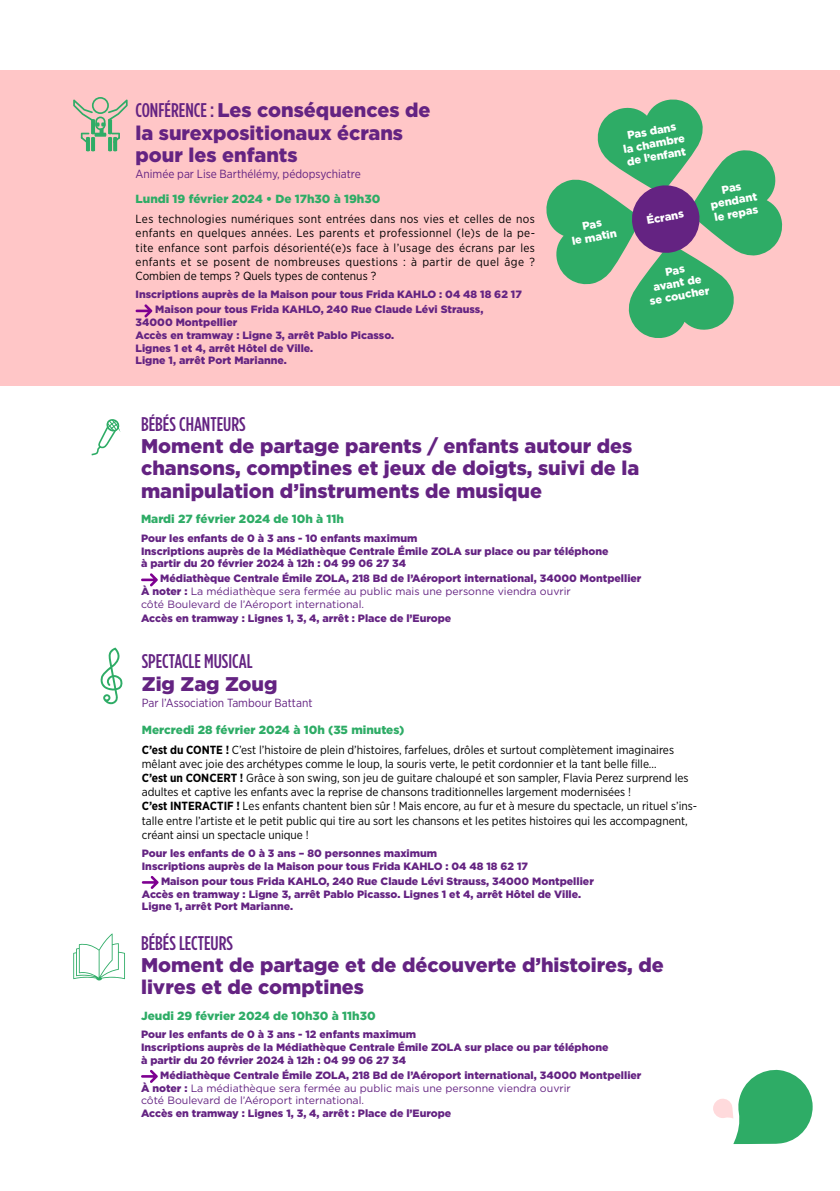
<style>
.page{position:relative;width:840px;height:1191px;background:#fff}
.page>*{position:absolute;margin:0;border:0;box-sizing:border-box;transform-origin:0 0}
.t1{font:900 19.8px/22.4px "Gotham";color:#642382}
.t2{font:500 19.8px "Gotham Condensed";color:#642382}
.t3{font:11.8px/14.2px "Gotham Narrow";color:#000;text-align:justify}
.t4{font:900 11.8px "Gotham";color:#2eac66}
.t5{font:11.8px "Gotham Narrow";color:#642382}
.t6{font:900 11px/12.8px "Gotham";color:#fff;text-align:center}
.t7{font:900 10.6px/12.8px "Gotham";color:#642382}
.t8{font:10.6px/12.8px "Gotham";color:#642382}
.s1{font-family:"Gotham Condensed";font-weight:500}
.s2{font-weight:900}
.s3{font-weight:700}
</style>
<div class="page">
<svg style="left:713px;top:1069px;width:99px;height:75px"></svg>
<div style="left:0;top:70px;width:839px;height:316px;background:#ffc6c7"></div>
<svg style="left:135px;top:304px;width:17px;height:13px"></svg>
<svg style="left:73px;top:97px;width:54px;height:54px"></svg>
<svg style="left:546px;top:99px;width:236px;height:239px"></svg>
<svg style="left:141px;top:573px;width:17px;height:13px"></svg>
<svg style="left:91px;top:419px;width:29px;height:37px"></svg>
<svg style="left:142px;top:876px;width:16px;height:13px"></svg>
<svg style="left:100px;top:647px;width:23px;height:57px"></svg>
<svg style="left:141px;top:1070px;width:17px;height:13px"></svg>
<svg style="left:73px;top:933px;width:52px;height:47px"></svg>
<h1 class="t1" style="left:135px;top:99px;width:296px"><span class="s1">CONFÉRENCE :</span> Les conséquences de la surexpositionaux écrans pour les enfants</h1>
<p class="t5" style="left:135px;top:166px;width:226px">Animée par Lise Barthélémy, pédopsychiatre</p>
<p class="t4" style="left:135px;top:191px;width:246px">Lundi 19 février 2024 • De 17h30 à 19h30</p>
<p class="t3" style="left:135px;top:212px;width:401px">Les technologies numériques sont entrées dans nos vies et celles de nos enfants en quelques années. Les parents et professionnel (le)s de la pe&shy;tite enfance sont parfois désorienté(e)s face à l’usage des écrans par les enfants et se posent de nombreuses questions : à partir de quel âge ?<br>Combien de temps ? Quels types de contenus ?</p>
<p class="t7" style="left:155px;top:287px;width:368px;line-height:15.2px;text-indent:-20px">Inscriptions auprès de la Maison pour tous Frida KAHLO : 04 48 18 62 17<br>Maison pour tous Frida KAHLO, 240 Rue Claude Lévi Strauss,</p>
<p class="t7" style="left:135px;top:316px;width:260px">34000 Montpellier<br>Accès en tramway : Ligne 3, arrêt Pablo Picasso.<br>Lignes 1 et 4, arrêt Hôtel de Ville.<br>Ligne 1, arrêt Port Marianne.</p>
<p class="t6" style="left:619px;top:130px;width:64px;rotate:-11deg">Pas dans<br>la chambre de l’enfant</p>
<p class="t6" style="left:568px;top:222px;width:47px;rotate:-11deg">Pas<br>le matin</p>
<p class="t6" style="left:645px;top:214px;width:39px;rotate:-11deg">Écrans</p>
<p class="t6" style="left:706px;top:186px;width:49px;rotate:-11deg">Pas pendant le repas</p>
<p class="t6" style="left:643px;top:270px;width:62px;rotate:-11deg">Pas<br>avant de se coucher</p>
<h1 class="t2" style="left:141px;top:412px;width:106px">BÉBÉS CHANTEURS</h1>
<h1 class="t1" style="left:141px;top:434px;width:499px">Moment de partage parents / enfants autour des chansons, comptines et jeux de doigts, suivi de la manipulation d’instruments de musique</h1>
<p class="t4" style="left:141px;top:511px;width:204px">Mardi 27 février 2024 de 10h à 11h</p>
<p class="t7" style="left:141px;top:531px;width:469px">Pour les enfants de 0 à 3 ans - 10 enfants maximum<br>Inscriptions auprès de la Médiathèque Centrale Émile ZOLA sur place ou par téléphone à partir du 20 février 2024 à 12h : 04 99 06 27 34</p>
<p class="t8" style="left:141px;top:572px;width:501px;text-indent:19px"><span class="s2">Médiathèque Centrale Émile ZOLA, 218 Bd de l’Aéroport international, 34000 Montpellier<br>À noter :</span> La médiathèque sera fermée au public mais une personne viendra ouvrir<br>côté Boulevard de l’Aéroport international.</p>
<p class="t7" style="left:141px;top:612px;width:312px">Accès en tramway : Lignes 1, 3, 4, arrêt : Place de l’Europe</p>
<h1 class="t2" style="left:142px;top:650px;width:112px">SPECTACLE MUSICAL</h1>
<h1 class="t1" style="left:142px;top:672px;width:137px">Zig Zag Zoug</h1>
<p class="t5" style="left:142px;top:695px;width:172px">Par l’Association Tambour Battant</p>
<p class="t4" style="left:142px;top:721px;width:264px">Mercredi 28 février 2024 à 10h (35 minutes)</p>
<p class="t3" style="left:142px;top:742px;width:556px;text-align:left"><span class="s3">C’est du CONTE !</span> C’est l’histoire de plein d’histoires, farfelues, drôles et surtout complètement imaginaires mêlant avec joie des archétypes comme le loup, la souris verte, le petit cordonnier et la tant belle fille…<br><span class="s3">C’est un CONCERT !</span> Grâce à son swing, son jeu de guitare chaloupé et son sampler, Flavia Perez surprend les adultes et captive les enfants avec la reprise de chansons traditionnelles largement modernisées !<br><span class="s3">C’est INTERACTIF !</span> Les enfants chantent bien sûr ! Mais encore, au fur et à mesure du spectacle, un rituel s’ins&shy;talle entre l’artiste et le petit public qui tire au sort les chansons et les petites histoires qui les accompagnent, créant ainsi un spectacle unique !</p>
<p class="t7" style="left:142px;top:846px;width:387px">Pour les enfants de 0 à 3 ans – 80 personnes maximum<br>Inscriptions auprès de la Maison pour tous Frida KAHLO : 04 48 18 62 17</p>
<p class="t7" style="left:142px;top:874px;width:453px;text-indent:19px">Maison pour tous Frida KAHLO, 240 Rue Claude Lévi Strauss, 34000 Montpellier<br>Accès en tramway : Ligne 3, arrêt Pablo Picasso. Lignes 1 et 4, arrêt Hôtel de Ville.<br>Ligne 1, arrêt Port Marianne.</p>
<h1 class="t2" style="left:141px;top:931px;width:93px">BÉBÉS LECTEURS</h1>
<h1 class="t1" style="left:141px;top:953px;width:524px">Moment de partage et de découverte d’histoires, de livres et de comptines</h1>
<p class="t4" style="left:141px;top:1007px;width:236px">Jeudi 29 février 2024 de 10h30 à 11h30</p>
<p class="t7" style="left:141px;top:1028px;width:469px">Pour les enfants de 0 à 3 ans - 12 enfants maximum<br>Inscriptions auprès de la Médiathèque Centrale Émile ZOLA sur place ou par téléphone à partir du 20 février 2024 à 12h : 04 99 06 27 34</p>
<p class="t8" style="left:141px;top:1068px;width:501px;text-indent:19px"><span class="s2">Médiathèque Centrale Émile ZOLA, 218 Bd de l’Aéroport international, 34000 Montpellier<br>À noter :</span> La médiathèque sera fermée au public mais une personne viendra ouvrir<br>côté Boulevard de l’Aéroport international.</p>
<p class="t7" style="left:141px;top:1106px;width:312px">Accès en tramway : Lignes 1, 3, 4, arrêt : Place de l’Europe</p>
</div>
